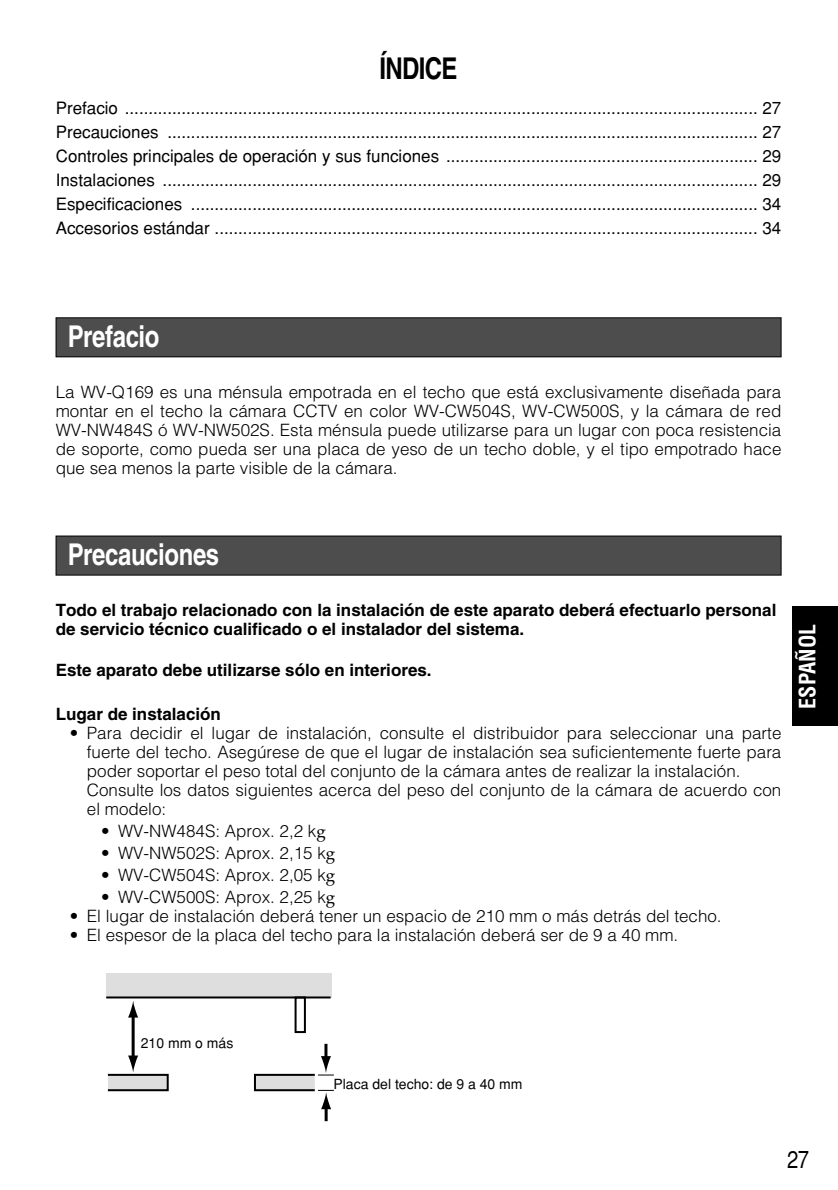
<style>
.page{position:relative;width:838px;height:1190px;background:#fff}
.page>*{position:absolute;margin:0;border:0;box-sizing:border-box;transform-origin:0 0}
.t1{font:700 30px "Helvetica";letter-spacing:-.015em;color:#fff;scale:.8 1}
.t2{font:700 30px "Helvetica";letter-spacing:-.03em;color:#000;scale:.8 1}
.t3{font:24px "Helvetica";color:#000;scale:.85 1}
.t4{font:700 condensed 22px "Helvetica";color:#fff}
.t5{font:300 17px/19px "Helvetica";color:#000}
.t6{font:17px/24px "Helvetica";color:#000;text-align:justify}
.t7{font:700 17px/19px "Helvetica";color:#000}
.t8{font:14px "Helvetica";color:#000}
.s1{font-family:"Palatino";font-weight:400}
</style>
<div class="page">
<div style="left:106px;top:973px;width:226px;height:24px;background:#dedede"></div>
<hr style="left:106px;top:996px;width:225px;height:2px;background:#000">
<div style="left:254px;top:1074px;width:62px;height:17px;background:#dedede;border:2px solid #000"></div>
<div style="left:107px;top:1074px;width:62px;height:17px;background:#dedede;border:2px solid #000"></div>
<div style="left:295px;top:996px;width:11px;height:37px;border:2px solid #000"></div>
<hr style="left:132px;top:1014px;width:3px;height:45px;background:#000">
<svg style="left:128px;top:1056px;width:10px;height:16px"></svg>
<svg style="left:128px;top:1001px;width:10px;height:17px"></svg>
<hr style="left:324px;top:1044px;width:3px;height:15px;background:#000">
<hr style="left:325px;top:1106px;width:3px;height:15px;background:#000">
<svg style="left:318px;top:1056px;width:16px;height:20px"></svg>
<svg style="left:318px;top:1090px;width:16px;height:19px"></svg>
<div style="left:56px;top:536px;width:725px;height:39px;background:#4d4d4d"></div>
<div style="left:56px;top:536px;width:725px;height:39px;border:1px solid #000"></div>
<div style="left:56px;top:318px;width:725px;height:39px;background:#4d4d4d"></div>
<div style="left:56px;top:317px;width:725px;height:40px;border:1px solid #000"></div>
<div style="left:793px;top:607px;width:45px;height:119px;background:#000"></div>
<h1 class="t2" style="left:380px;top:57px;width:99px">ÍNDICE</h1>
<p class="t6" style="left:56px;top:98px;width:727px">Prefacio ...................................................................................................................................... 27<br>Precauciones ............................................................................................................................. 27<br>Controles principales de operación y sus funciones .................................................................. 29<br>Instalaciones .............................................................................................................................. 29<br>Especificaciones ........................................................................................................................ 34<br>Accesorios estándar ................................................................................................................... 34</p>
<h1 class="t1" style="left:68px;top:325px;width:116px">Prefacio</h1>
<p class="t5" style="left:56px;top:384px;width:727px;text-align:justify">La WV-Q169 es una ménsula empotrada en el techo que está exclusivamente diseñada para montar en el techo la cámara CCTV en color WV-CW504S, WV-CW500S, y la cámara de red WV-NW484S ó WV-NW502S. Esta ménsula puede utilizarse para un lugar con poca resistencia de soporte, como pueda ser una placa de yeso de un techo doble, y el tipo empotrado hace que sea menos la parte visible de la cámara.</p>
<h1 class="t1" style="left:68px;top:544px;width:191px">Precauciones</h1>
<p class="t7" style="left:56px;top:602px;width:722px">Todo el trabajo relacionado con la instalación de este aparato deberá efectuarlo personal de servicio técnico cualificado o el instalador del sistema.</p>
<p class="t7" style="left:56px;top:662px;width:377px">Este aparato debe utilizarse sólo en interiores.</p>
<p class="t7" style="left:56px;top:706px;width:167px">Lugar de instalación</p>
<p class="t5" style="left:87px;top:725px;width:696px;text-indent:-17px">• Para decidir el lugar de instalación, consulte el distribuidor para seleccionar una parte fuerte del techo. Asegúrese de que el lugar de instalación sea suficientemente fuerte para poder soportar el peso total del conjunto de la cámara antes de realizar la instalación.<br>Consulte los datos siguientes acerca del peso del conjunto de la cámara de acuerdo con el modelo:</p>
<p class="t5" style="left:101px;top:823px;width:226px">• WV-NW484S: Aprox. 2,2 k<span class="s1">g</span></p>
<p class="t5" style="left:101px;top:845px;width:236px">• WV-NW502S: Aprox. 2,15 k<span class="s1">g</span></p>
<p class="t5" style="left:101px;top:867px;width:236px">• WV-CW504S: Aprox. 2,05 k<span class="s1">g</span></p>
<p class="t5" style="left:101px;top:889px;width:236px">• WV-CW500S: Aprox. 2,25 k<span class="s1">g</span></p>
<p class="t5" style="left:70px;top:908px;width:653px">• El lugar de instalación deberá tener un espacio de 210 mm o más detrás del techo.</p>
<p class="t5" style="left:70px;top:927px;width:610px">• El espesor de la placa del techo para la instalación deberá ser de 9 a 40 mm.</p>
<p class="t4" style="left:799px;top:709px;width:86px;rotate:-90deg">ESPAÑOL</p>
<p class="t8" style="left:141px;top:1038px;width:94px">210 mm o más</p>
<p class="t8" style="left:334px;top:1079px;width:191px">Placa del techo: de 9 a 40 mm</p>
<h2 class="t3" style="left:787px;top:1151px;width:28px">27</h2>
</div>
